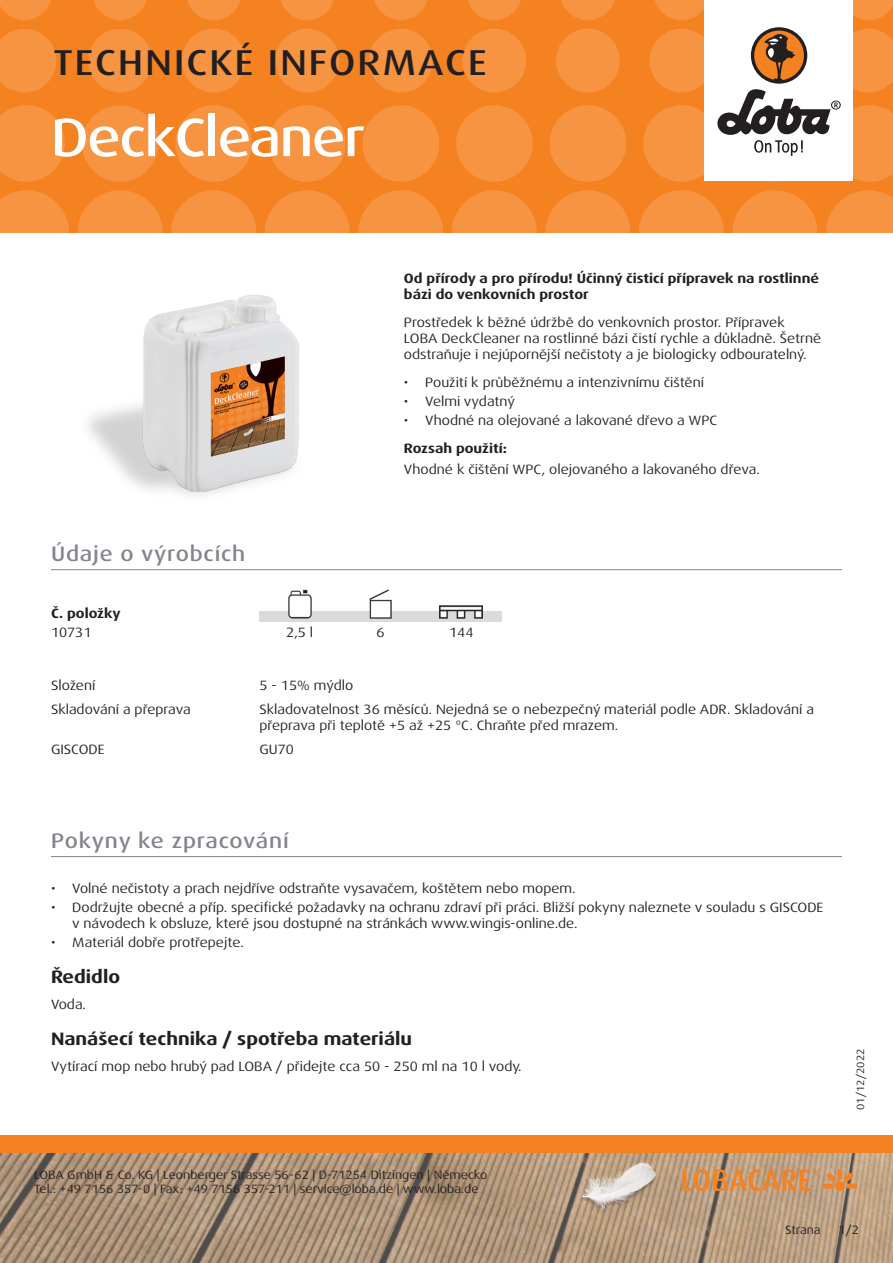
<style>
.page{position:relative;width:893px;height:1263px;background:#fff}
.page>*{position:absolute;margin:0;border:0;box-sizing:border-box;transform-origin:0 0}
.t1{font:500 expanded 54px "Dax Pro";letter-spacing:-.025em;color:#fff}
.t2{font:500 expanded 36px "Dax Pro";letter-spacing:.06em;color:#231f20}
.Titel_grau{font:500 expanded 21px "Dax Pro";letter-spacing:.04em;color:#82858b}
.t3{font:700 expanded 18px "Dax Pro";color:#231f20}
.Text{font:expanded 13.5px/16.2px "Dax Pro";color:#231f20}
.Text_Bold{font:700 expanded 13.5px/16.2px "Dax Pro";color:#231f20}
.Text_zentriert{font:expanded 13.5px "Dax Pro";color:#231f20}
.t4{font:expanded 12px/14.4px "Dax Pro";color:#231f20}
.t5{font:expanded 10.5px "Dax Pro";color:#231f20}
</style>
<div class="page">
<div style="left:0;top:0;width:893px;height:233px;background:#f58220"></div>
<svg style="left:0;top:190px;width:69px;height:43px"></svg>
<svg style="left:78px;top:190px;width:85px;height:85px;fill:#f69441"></svg>
<svg style="left:171px;top:190px;width:85px;height:85px;fill:#f69441"></svg>
<svg style="left:265px;top:190px;width:85px;height:85px;fill:#f69441"></svg>
<svg style="left:358px;top:190px;width:85px;height:85px;fill:#f69441"></svg>
<svg style="left:545px;top:190px;width:85px;height:85px;fill:#f69441"></svg>
<svg style="left:452px;top:190px;width:85px;height:85px;fill:#f69441"></svg>
<svg style="left:732px;top:190px;width:85px;height:85px;fill:#f69441"></svg>
<svg style="left:639px;top:190px;width:85px;height:85px;fill:#f69441"></svg>
<svg style="left:826px;top:190px;width:67px;height:43px"></svg>
<svg style="left:0;top:105px;width:65px;height:77px"></svg>
<svg style="left:82px;top:105px;width:76px;height:77px"></svg>
<svg style="left:175px;top:105px;width:77px;height:77px"></svg>
<svg style="left:269px;top:105px;width:76px;height:77px"></svg>
<svg style="left:456px;top:105px;width:77px;height:77px"></svg>
<svg style="left:362px;top:105px;width:77px;height:77px"></svg>
<svg style="left:550px;top:105px;width:76px;height:77px"></svg>
<svg style="left:0;top:29px;width:56px;height:63px"></svg>
<svg style="left:182px;top:29px;width:64px;height:63px"></svg>
<svg style="left:88px;top:29px;width:64px;height:63px"></svg>
<svg style="left:275px;top:29px;width:64px;height:63px"></svg>
<svg style="left:462px;top:29px;width:64px;height:63px"></svg>
<svg style="left:369px;top:29px;width:64px;height:63px"></svg>
<svg style="left:556px;top:29px;width:64px;height:63px"></svg>
<svg style="left:0;top:0;width:51px;height:20px"></svg>
<svg style="left:187px;top:0;width:53px;height:20px"></svg>
<svg style="left:468px;top:0;width:53px;height:20px"></svg>
<svg style="left:655px;top:0;width:49px;height:20px"></svg>
<svg style="left:93px;top:0;width:54px;height:20px"></svg>
<svg style="left:374px;top:0;width:54px;height:20px"></svg>
<svg style="left:281px;top:0;width:53px;height:20px"></svg>
<svg style="left:561px;top:0;width:54px;height:20px"></svg>
<svg style="left:853px;top:0;width:40px;height:20px"></svg>
<img style="left:0;top:1152px;width:893px;height:111px">
<div style="left:0;top:1135px;width:893px;height:17px;background:#f58220"></div>
<div style="left:704px;top:0;width:149px;height:181px;background:#fff"></div>
<svg style="left:643px;top:29px;width:250px;height:153px"></svg>
<img style="left:578px;top:1161px;width:82px;height:81px">
<svg style="left:682px;top:1169px;width:175px;height:22px;background:#d0935c"></svg>
<hr style="left:51px;top:856px;width:791px;height:1px;background:#82858b">
<hr style="left:51px;top:569px;width:791px;height:1px;background:#82858b">
<img style="left:288px;top:589px;width:195px;height:22px">
<img style="left:259px;top:611px;width:243px;height:11px">
<img style="left:88px;top:272px;width:234px;height:223px">
<h2 class="t2" style="left:53px;top:40px;width:435px">TECHNICKÉ INFORMACE</h2>
<p class="t1" style="left:51px;top:103px;width:315px">DeckCleaner</p>
<p class="Titel_grau" style="left:51px;top:540px;width:196px">Údaje o výrobcích</p>
<p class="Text_Bold" style="left:404px;top:270px;width:417px">Od přírody a pro přírodu! Účinný čisticí přípravek na rostlinné bázi do venkovních prostor</p>
<p class="Text" style="left:404px;top:314px;width:419px">Prostředek k běžné údržbě do venkovních prostor. Přípravek<br>LOBA DeckCleaner na rostlinné bázi čistí rychle a důkladně. Šetrně odstraňuje i nejúpornější nečistoty a je biologicky odbouratelný.</p>
<p class="Text" style="left:404px;top:374px;width:302px">• Použití k průběžnému a intenzivnímu čištění</p>
<p class="Text" style="left:404px;top:393px;width:113px">• Velmi vydatný</p>
<p class="Text" style="left:404px;top:412px;width:315px">• Vhodné na olejované a lakované dřevo a WPC</p>
<p class="Text_Bold" style="left:404px;top:440px;width:105px">Rozsah použití:</p>
<p class="Text" style="left:404px;top:461px;width:357px">Vhodné k čištění WPC, olejovaného a lakovaného dřeva.</p>
<p class="Text_Bold" style="left:51px;top:605px;width:71px">Č. položky</p>
<p class="Text" style="left:51px;top:624px;width:42px">10731</p>
<p class="Text_zentriert" style="left:286px;top:623px;width:28px">2,5 l</p>
<p class="Text_zentriert" style="left:377px;top:623px;width:10px">6</p>
<p class="Text_zentriert" style="left:449px;top:623px;width:26px">144</p>
<p class="Text" style="left:51px;top:677px;width:46px">Složení</p>
<p class="Text" style="left:259px;top:677px;width:96px">5 - 15% mýdlo</p>
<p class="Text" style="left:51px;top:701px;width:141px">Skladování a přeprava</p>
<p class="Text" style="left:259px;top:701px;width:556px">Skladovatelnost 36 měsíců. Nejedná se o nebezpečný materiál podle ADR. Skladování a přeprava při teplotě +5 až +25 °C. Chraňte před mrazem.</p>
<p class="Text" style="left:51px;top:741px;width:55px">GISCODE</p>
<p class="Text" style="left:259px;top:741px;width:36px">GU70</p>
<p class="Titel_grau" style="left:51px;top:827px;width:239px">Pokyny ke zpracování</p>
<p class="Text" style="left:51px;top:880px;width:526px">• Volné nečistoty a prach nejdříve odstraňte vysavačem, koštětem nebo mopem.</p>
<p class="Text" style="left:72px;top:899px;width:752px;text-indent:-21px">• Dodržujte obecné a příp. specifické požadavky na ochranu zdraví při práci. Bližší pokyny naleznete v souladu s GISCODE v návodech k obsluze, které jsou dostupné na stránkách www.wingis-online.de.</p>
<p class="Text" style="left:51px;top:935px;width:194px">• Materiál dobře protřepejte.</p>
<p class="t3" style="left:51px;top:965px;width:71px">Ředidlo</p>
<p class="Text" style="left:51px;top:996px;width:37px">Voda.</p>
<p class="t3" style="left:51px;top:1027px;width:362px">Nanášecí technika / spotřeba materiálu</p>
<p class="Text" style="left:51px;top:1058px;width:472px">Vytírací mop nebo hrubý pad LOBA / přidejte cca 50 - 250 ml na 10 l vody.</p>
<p class="t4" style="left:34px;top:1167px;width:455px">LOBA GmbH &amp; Co. KG | Leonberger Strasse 56-62 | D-71254 Ditzingen | Německo<br>Tel.: +49 7156 357-0 | Fax: +49 7156 357-211 | service@loba.de | www.loba.de</p>
<p class="t5" style="left:854px;top:1110px;width:63px;rotate:-90deg">01/12/2022</p>
<p class="t4" style="left:785px;top:1223px;width:37px">Strana</p>
<p class="t4" style="left:838px;top:1223px;width:22px">1/2</p>
</div>
